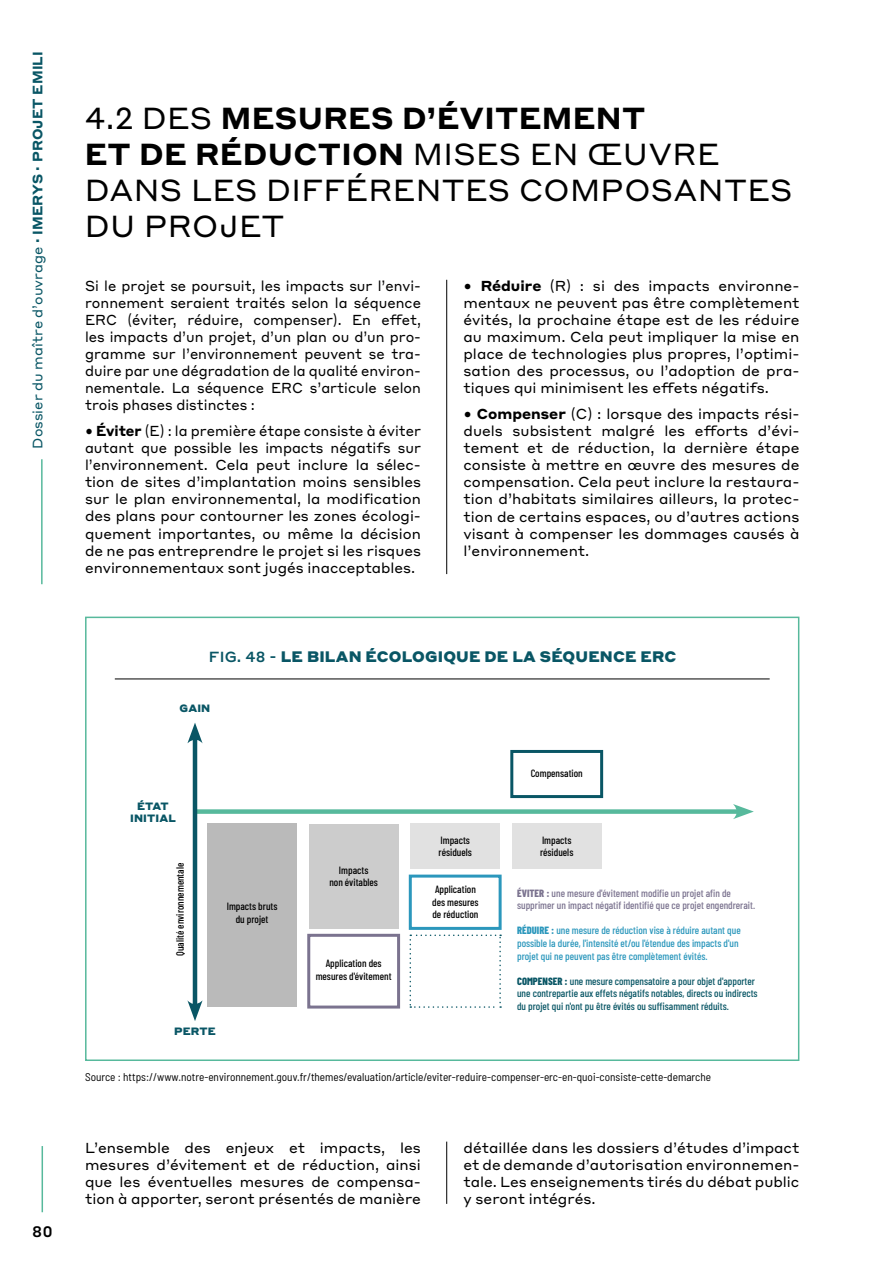
<style>
.page{position:relative;width:893px;height:1263px;background:#fff}
.page>*{position:absolute;margin:0;border:0;box-sizing:border-box;transform-origin:0 0}
.t1{font:30px/36px "Styrene A";letter-spacing:.01em;color:#000}
.t2{font:900 15px "Styrene A";letter-spacing:.01em;color:#095665}
.t3{font:500 15px "Styrene A";color:#000}
.t4{font:14.25px/17.1px "Styrene A";color:#000;text-align:justify}
.t5{font:14.25px/17.1px "Styrene A";color:#000;text-align:justify;scale:.95 1}
.t6{font:13.5px "Styrene A";color:#095665}
.t7{font:semi-condensed 11.25px "Barlow";color:#000}
.t8{font:500 10.5px/12.6px "Barlow Condensed";color:#000;text-align:center}
.t9{font:500 10.5px/12.6px "Barlow Condensed";color:#095665}
.t10{font:500 10.5px/12.6px "Barlow Condensed";color:#2b97bc}
.t11{font:500 10.5px/12.6px "Barlow Condensed";color:#7b738f}
.t12{font:900 10.5px/12.1px "Styrene A";letter-spacing:.01em;color:#095665;text-align:center}
.s1{font-weight:700}
.s2{font-weight:500;font-size:14.4px}
.s3{font-weight:800}
</style>
<div class="page">
<hr style="left:42px;top:1146px;width:1px;height:66px;background:#57b99c">
<hr style="left:41px;top:459px;width:2px;height:125px;background:#57b99c">
<hr style="left:446px;top:280px;width:1px;height:294px;background:#000">
<hr style="left:446px;top:1141px;width:1px;height:63px;background:#000">
<div style="left:410px;top:824px;width:90px;height:45px;background:#e1e1e1"></div>
<div style="left:512px;top:824px;width:90px;height:45px;background:#e1e1e1"></div>
<div style="left:309px;top:824px;width:90px;height:104px;background:#ccc"></div>
<div style="left:207px;top:824px;width:90px;height:183px;background:#bababa"></div>
<div style="left:85px;top:617px;width:714px;height:444px;border:2px solid #57b99c"></div>
<div style="left:194px;top:809px;width:547px;height:5px;background:#57b99c"></div>
<svg style="left:733px;top:804px;width:21px;height:15px"></svg>
<hr style="left:193px;top:735px;width:4px;height:273px;background:#095665">
<svg style="left:187px;top:1000px;width:16px;height:21px"></svg>
<svg style="left:187px;top:723px;width:16px;height:20px"></svg>
<div style="left:307px;top:934px;width:93px;height:74px;border:3px solid #7b738f"></div>
<svg style="left:410px;top:934px;width:91px;height:74px"></svg>
<div style="left:409px;top:874px;width:93px;height:56px;border:3px solid #2b97bc"></div>
<div style="left:510px;top:750px;width:93px;height:48px;border:3px solid #095665"></div>
<hr style="left:115px;top:678px;width:655px;height:1px;background:#000">
<p class="t6" style="left:26px;top:448px;width:399px;rotate:-90deg">Dossier du maître d’ouvrage <span class="s1">· IMERYS · PROJET EMILI</span></p>
<p class="t3" style="left:32px;top:1219px;width:22px">80</p>
<h1 class="t1" style="left:85px;top:98px;width:709px">4.2 DES <span class="s1">MESURES D’ÉVITEMENT<br>ET DE RÉDUCTION</span> MISES EN ŒUVRE<br>DANS LES DIFFÉRENTES COMPOSANTES<br>DU PROJET</h1>
<p class="t5" style="left:85px;top:276px;width:355px">Si le projet se poursuit, les impacts sur l’envi&shy;ronnement seraient traités selon la séquence ERC (éviter, réduire, compenser). En effet, les impacts d’un projet, d’un plan ou d’un pro&shy;gramme sur l’environnement peuvent se tra&shy;duire par une dégradation de la qualité environ&shy;nementale. La séquence ERC s’articule selon trois phases distinctes :</p>
<p class="t5" style="left:85px;top:421px;width:355px">• <span class="s1">Éviter</span> (E) : la première étape consiste à éviter autant que possible les impacts négatifs sur l’environnement. Cela peut inclure la sélec&shy;tion de sites d’implantation moins sensibles sur le plan environnemental, la modification des plans pour contourner les zones écologi&shy;quement importantes, ou même la décision de ne pas entreprendre le projet si les risques environnementaux sont jugés inacceptables.</p>
<p class="t4" style="left:463px;top:276px;width:337px">• <span class="s1">Réduire</span> (R) : si des impacts environne&shy;mentaux ne peuvent pas être complètement évités, la prochaine étape est de les réduire au maximum. Cela peut impliquer la mise en place de technologies plus propres, l’optimi&shy;sation des processus, ou l’adoption de pra&shy;tiques qui minimisent les effets négatifs.</p>
<p class="t4" style="left:463px;top:404px;width:337px">• <span class="s1">Compenser</span> (C) : lorsque des impacts rési&shy;duels subsistent malgré les efforts d’évi&shy;tement et de réduction, la dernière étape consiste à mettre en œuvre des mesures de compensation. Cela peut inclure la restaura&shy;tion d’habitats similaires ailleurs, la protec&shy;tion de certains espaces, ou d’autres actions visant à compenser les dommages causés à l’environnement.</p>
<p class="t2" style="left:209px;top:643px;width:469px"><span class="s2">FIG. 48 -</span> LE BILAN ÉCOLOGIQUE DE LA SÉQUENCE ERC</p>
<p class="t12" style="left:180px;top:701px;width:32px">GAIN</p>
<p class="t12" style="left:130px;top:799px;width:47px">ÉTAT<br>INITIAL</p>
<p class="t8" style="left:173px;top:956px;width:95px;rotate:-90deg">Qualité environnementale</p>
<p class="t8" style="left:227px;top:899px;width:52px">Impacts bruts du projet</p>
<p class="t12" style="left:174px;top:1024px;width:43px">PERTE</p>
<p class="t8" style="left:329px;top:863px;width:50px">Impacts<br>non évitables</p>
<p class="t8" style="left:316px;top:956px;width:77px">Application des mesures d'évitement</p>
<p class="t8" style="left:531px;top:766px;width:54px">Compensation</p>
<p class="t8" style="left:439px;top:833px;width:35px;text-align:left">Impacts résiduels</p>
<p class="t8" style="left:540px;top:833px;width:35px;text-align:left">Impacts résiduels</p>
<p class="t8" style="left:432px;top:882px;width:48px;text-align:left">Application des mesures de réduction</p>
<p class="t11" style="left:517px;top:886px;width:240px"><span class="s3">ÉVITER :</span> une mesure d'évitement modifie un projet afin de supprimer un impact négatif identifié que ce projet engendrerait.</p>
<p class="t10" style="left:517px;top:923px;width:225px"><span class="s3">RÉDUIRE :</span> une mesure de réduction vise à réduire autant que possible la durée, l'intensité et/ou l'étendue des impacts d'un projet qui ne peuvent pas être complètement évités.</p>
<p class="t9" style="left:517px;top:974px;width:242px"><span class="s3">COMPENSER :</span> une mesure compensatoire a pour objet d'apporter une contrepartie aux effets négatifs notables, directs ou indirects du projet qui n'ont pu être évités ou suffisamment réduits.</p>
<p class="t7" style="left:85px;top:1069px;width:627px">Source : https://www.notre-environnement.gouv.fr/themes/evaluation/article/eviter-reduire-compenser-erc-en-quoi-consiste-cette-demarche</p>
<p class="t4" style="left:85px;top:1138px;width:337px">L’ensemble des enjeux et impacts, les mesures d’évitement et de réduction, ainsi que les éventuelles mesures de compensa&shy;tion à apporter, seront présentés de manière</p>
<p class="t4" style="left:463px;top:1138px;width:337px">détaillée dans les dossiers d’études d’impact et de demande d’autorisation environnemen&shy;tale. Les enseignements tirés du débat public y seront intégrés.</p>
</div>
